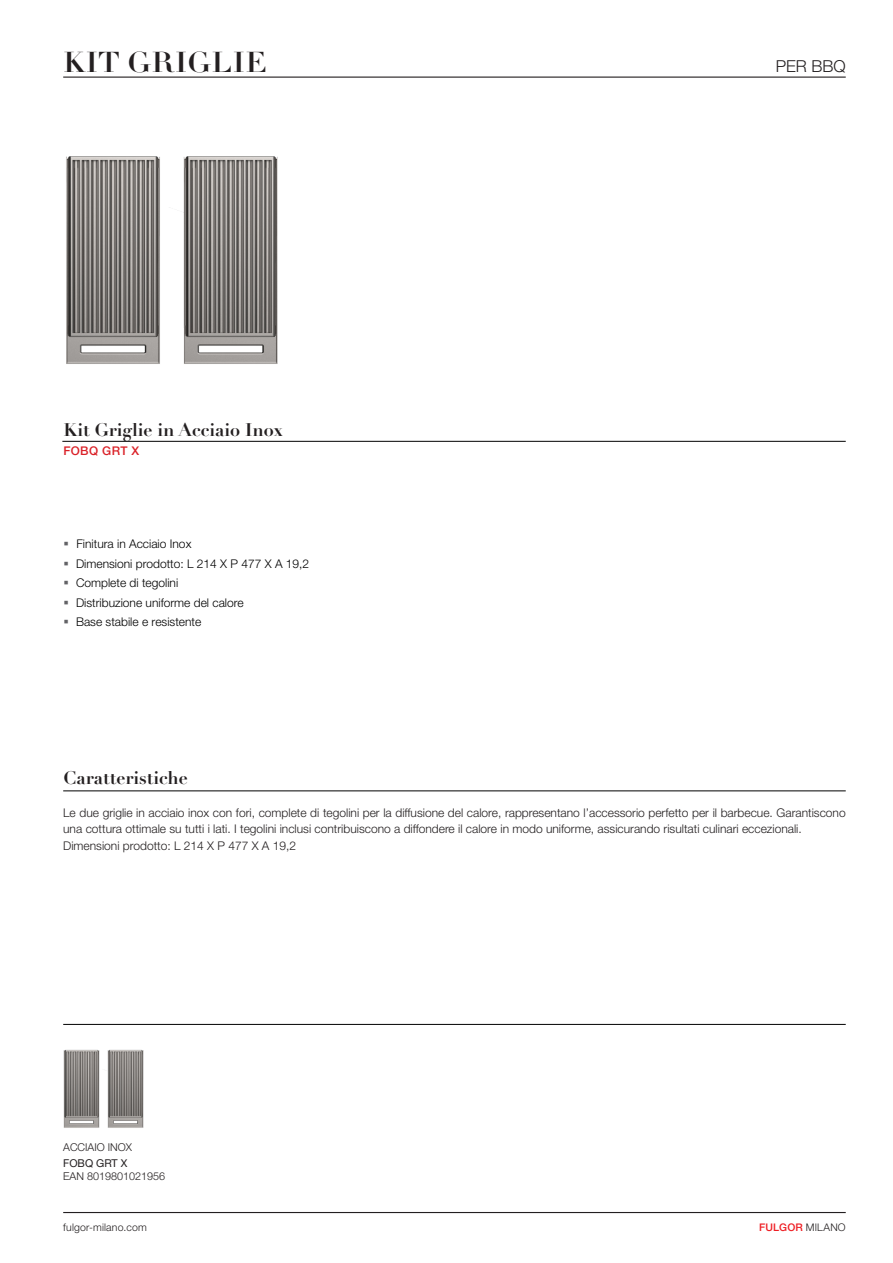
<style>
.page{position:relative;width:893px;height:1263px;background:#fff}
.page>*{position:absolute;margin:0;border:0;box-sizing:border-box;transform-origin:0 0}
.Nome_prodotto_2018{font:28.35px "Didot LT Pro Headline";color:#231f20;scale:1.11 1}
.Testo_descrizioni_2018{font:700 18px "Didot LT Pro";color:#231f20}
.Nome_prodotto_2018-2{font:300 16.5px "Helvetica Neue LT Std";color:#231f20}
.Testo_descrizioni_2018-2{font:300 12px/16.5px "Helvetica Neue LT Std";color:#231f20}
.Testo_descrizioni_2018-3{font:300 12px "Helvetica Neue LT Std";color:#000}
.Testo_descrizioni_2018-4{font:500 12px "Helvetica Neue LT Std";letter-spacing:.03em;color:#da2128}
.Testo_descrizioni_2018-5{font:300 10.8px "Helvetica Neue LT Std";color:#231f20}
.Testo_descrizioni_2018-6{font:10.8px "Helvetica Neue LT Std";color:#231f20}
.t1{font:300 10.5px "Helvetica Neue LT Std";letter-spacing:.02em;color:#231f20}
.t2{font:500 10.5px "Helvetica Neue LT Std";letter-spacing:.02em;color:#ee1d23}
.s1{color:#636366}
.s2{font-weight:300;color:#231f20}
</style>
<div class="page">
<hr style="left:63px;top:77px;width:783px;height:1px;background:#231f20">
<hr style="left:62px;top:441px;width:784px;height:1px;background:#000001">
<hr style="left:63px;top:791px;width:783px;height:1px;background:#000001">
<hr style="left:63px;top:1024px;width:783px;height:1px;background:#000001">
<img style="left:66px;top:156px;width:212px;height:208px">
<img style="left:63px;top:1049px;width:81px;height:79px">
<hr style="left:63px;top:1212px;width:783px;height:1px;background:#231f20">
<p class="Nome_prodotto_2018" style="left:63px;top:45px;width:185px">KIT GRIGLIE</p>
<p class="Testo_descrizioni_2018" style="left:63px;top:418px;width:221px">Kit Griglie in Acciaio Inox</p>
<p class="Testo_descrizioni_2018-4" style="left:63px;top:444px;width:77px">FOBQ GRT X</p>
<p class="Testo_descrizioni_2018-3" style="left:63px;top:537px;width:130px"><span class="s1">▪</span> Finitura in Acciaio Inox</p>
<p class="Testo_descrizioni_2018-3" style="left:63px;top:556px;width:247px"><span class="s1">▪</span> Dimensioni prodotto: L 214 X P 477 X A 19,2</p>
<p class="Testo_descrizioni_2018-3" style="left:63px;top:576px;width:116px"><span class="s1">▪</span> Complete di tegolini</p>
<p class="Testo_descrizioni_2018-3" style="left:63px;top:595px;width:182px"><span class="s1">▪</span> Distribuzione uniforme del calore</p>
<p class="Testo_descrizioni_2018-3" style="left:63px;top:615px;width:140px"><span class="s1">▪</span> Base stabile e resistente</p>
<p class="Testo_descrizioni_2018" style="left:63px;top:766px;width:126px">Caratteristiche</p>
<p class="Nome_prodotto_2018-2" style="left:776px;top:56px;width:72px">PER BBQ</p>
<p class="Testo_descrizioni_2018-2" style="left:63px;top:804px;width:784px">Le due griglie in acciaio inox con fori, complete di tegolini per la diffusione del calore, rappresentano l’accessorio perfetto per il barbecue. Garantiscono una cottura ottimale su tutti i lati. I tegolini inclusi contribuiscono a diffondere il calore in modo uniforme, assicurando risultati culinari eccezionali.</p>
<p class="Testo_descrizioni_2018-2" style="left:63px;top:837px;width:234px">Dimensioni prodotto: L 214 X P 477 X A 19,2</p>
<p class="Testo_descrizioni_2018-5" style="left:63px;top:1140px;width:70px">ACCIAIO INOX</p>
<p class="Testo_descrizioni_2018-6" style="left:63px;top:1157px;width:66px">FOBQ GRT X</p>
<p class="Testo_descrizioni_2018-5" style="left:63px;top:1169px;width:103px">EAN 8019801021956</p>
<p class="t1" style="left:63px;top:1220px;width:85px">fulgor-milano.com</p>
<p class="t2" style="left:759px;top:1220px;width:88px">FULGOR <span class="s2">MILANO</span></p>
</div>
